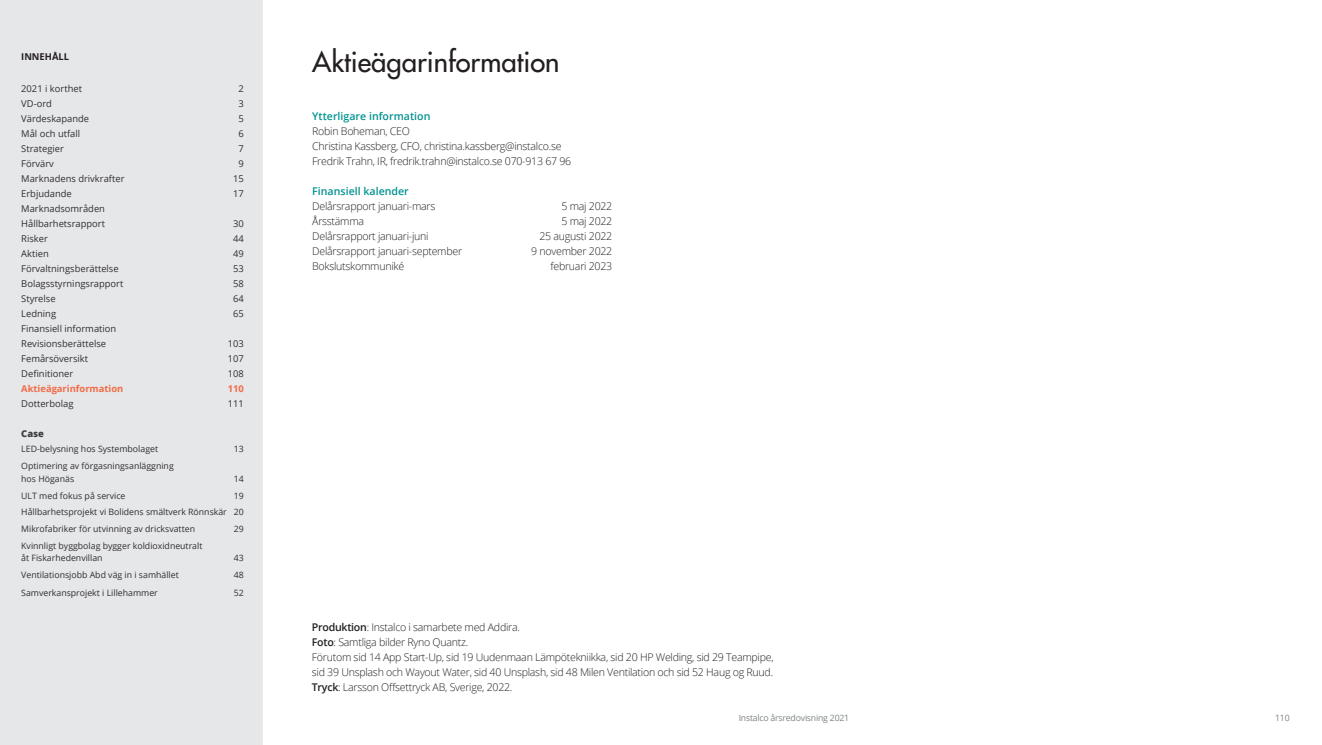
<style>
.page{position:relative;width:1322px;height:745px;background:#fff}
.page>*{position:absolute;margin:0;border:0;box-sizing:border-box;transform-origin:0 0}
.t1{font:500 27.5px "Futura Std";color:#231f20}
.t2{font:300 10.62px/15px "Open Sans";letter-spacing:-.025em;color:#231f20}
.t3{font:600 10.62px "Open Sans";color:#009390}
.t4{font:9.38px/15px "Open Sans";color:#312f30}
.t5{font:700 9.38px "Open Sans";color:#f26b46}
.t6{font:700 9.38px "Open Sans";color:#231f20}
.t7{font:800 9.38px "Open Sans";color:#3e3e3f}
.t8{font:8.75px/12.5px "Open Sans";color:#312f30}
.t9{font:8.75px "Open Sans";letter-spacing:-.025em;color:#7f8487}
.s1{font-weight:600}
</style>
<div class="page">
<div style="left:0;top:0;width:263px;height:744px;background:#e6e7e9"></div>
<p class="t6" style="left:21px;top:50px;width:49px">INNEHÅLL</p>
<p class="t4" style="left:21px;top:81px;width:62px">2021 i korthet</p>
<p class="t4" style="left:238px;top:81px;width:7px">2</p>
<p class="t4" style="left:21px;top:96px;width:32px">VD-ord</p>
<p class="t4" style="left:238px;top:96px;width:7px">3</p>
<p class="t4" style="left:21px;top:111px;width:69px">Värdeskapande</p>
<p class="t4" style="left:238px;top:111px;width:7px">5</p>
<p class="t4" style="left:21px;top:126px;width:61px">Mål och utfall</p>
<p class="t4" style="left:238px;top:126px;width:7px">6</p>
<p class="t4" style="left:21px;top:141px;width:44px">Strategier</p>
<p class="t4" style="left:238px;top:141px;width:7px">7</p>
<p class="t4" style="left:21px;top:156px;width:34px">Förvärv</p>
<p class="t4" style="left:238px;top:156px;width:7px">9</p>
<p class="t4" style="left:21px;top:171px;width:105px">Marknadens drivkrafter</p>
<p class="t4" style="left:233px;top:171px;width:12px">15</p>
<p class="t4" style="left:21px;top:186px;width:52px">Erbjudande</p>
<p class="t4" style="left:233px;top:186px;width:12px">17</p>
<p class="t4" style="left:21px;top:201px;width:85px">Marknadsområden<br>Hållbarhetsrapport</p>
<p class="t4" style="left:233px;top:216px;width:12px">30</p>
<p class="t4" style="left:21px;top:231px;width:28px">Risker</p>
<p class="t4" style="left:233px;top:231px;width:12px">44</p>
<p class="t4" style="left:21px;top:246px;width:29px">Aktien</p>
<p class="t4" style="left:233px;top:246px;width:12px">49</p>
<p class="t4" style="left:21px;top:261px;width:99px">Förvaltningsberättelse</p>
<p class="t4" style="left:233px;top:261px;width:12px">53</p>
<p class="t4" style="left:21px;top:276px;width:104px">Bolagsstyrningsrapport</p>
<p class="t4" style="left:233px;top:276px;width:12px">58</p>
<p class="t4" style="left:21px;top:291px;width:36px">Styrelse</p>
<p class="t4" style="left:233px;top:291px;width:12px">64</p>
<p class="t4" style="left:21px;top:306px;width:36px">Ledning</p>
<p class="t4" style="left:233px;top:306px;width:12px">65</p>
<p class="t4" style="left:21px;top:321px;width:97px">Finansiell information<br>Revisionsberättelse</p>
<p class="t4" style="left:228px;top:336px;width:18px">103</p>
<p class="t4" style="left:21px;top:351px;width:68px">Femårsöversikt</p>
<p class="t4" style="left:228px;top:351px;width:18px">107</p>
<p class="t4" style="left:21px;top:366px;width:53px">Definitioner</p>
<p class="t4" style="left:228px;top:366px;width:18px">108</p>
<p class="t5" style="left:21px;top:382px;width:104px">Aktieägarinformation</p>
<p class="t5" style="left:228px;top:382px;width:18px">110</p>
<p class="t4" style="left:21px;top:396px;width:54px">Dotterbolag</p>
<p class="t4" style="left:228px;top:396px;width:18px">111</p>
<p class="t7" style="left:21px;top:426px;width:24px">Case</p>
<p class="t8" style="left:21px;top:442px;width:138px">LED-belysning hos Systembolaget</p>
<p class="t8" style="left:234px;top:442px;width:12px">13</p>
<p class="t8" style="left:21px;top:459px;width:154px">Optimering av förgasningsanläggning hos Höganäs</p>
<p class="t8" style="left:234px;top:472px;width:12px">14</p>
<p class="t8" style="left:21px;top:488px;width:106px">ULT med fokus på service</p>
<p class="t8" style="left:21px;top:486px;width:224px;line-height:16.8px;text-align:justify;text-indent:212px">19<br>Hållbarhetsprojekt vi Bolidens smältverk Rönnskär 20<br>Mikrofabriker för utvinning av dricksvatten</p>
<p class="t8" style="left:234px;top:522px;width:12px">29</p>
<p class="t8" style="left:21px;top:539px;width:183px">Kvinnligt byggbolag bygger koldioxidneutralt åt Fiskarhedenvillan</p>
<p class="t8" style="left:234px;top:551px;width:12px">43</p>
<p class="t8" style="left:21px;top:568px;width:159px">Ventilationsjobb Abd väg in i samhället</p>
<p class="t8" style="left:234px;top:568px;width:12px">48</p>
<p class="t8" style="left:21px;top:585px;width:138px">Samverkansprojekt i Lillehammer</p>
<p class="t8" style="left:234px;top:585px;width:12px">52</p>
<h1 class="t1" style="left:312px;top:45px;width:249px">Aktieägarinformation</h1>
<p class="t3" style="left:312px;top:109px;width:120px">Ytterligare information</p>
<p class="t2" style="left:312px;top:123px;width:261px">Robin Boheman, CEO<br>Christina Kassberg, CFO, christina.kassberg@instalco.se<br>Fredrik Trahn, IR, fredrik.trahn@instalco.se 070-913 67 96</p>
<p class="t3" style="left:312px;top:184px;width:98px">Finansiell kalender</p>
<p class="t2" style="left:312px;top:198px;width:125px">Delårsrapport januari-mars</p>
<p class="t2" style="left:561px;top:198px;width:52px">5 maj 2022</p>
<p class="t2" style="left:312px;top:213px;width:53px">Årsstämma</p>
<p class="t2" style="left:561px;top:213px;width:52px">5 maj 2022</p>
<p class="t2" style="left:312px;top:228px;width:118px">Delårsrapport januari-juni</p>
<p class="t2" style="left:539px;top:228px;width:74px">25 augusti 2022</p>
<p class="t2" style="left:312px;top:243px;width:151px">Delårsrapport januari-september</p>
<p class="t2" style="left:531px;top:243px;width:83px">9 november 2022</p>
<p class="t2" style="left:312px;top:258px;width:93px">Bokslutskommuniké</p>
<p class="t2" style="left:550px;top:258px;width:63px">februari 2023</p>
<p class="t2" style="left:312px;top:618px;width:463px"><span class="s1">Produktion</span>: Instalco i samarbete med Addira.<br><span class="s1">Foto</span>: Samtliga bilder Ryno Quantz.<br>Förutom sid 14 App Start-Up, sid 19 Uudenmaan Lämpötekniikka, sid 20 HP Welding, sid 29 Teampipe, sid 39 Unsplash och Wayout Water, sid 40 Unsplash, sid 48 Milen Ventilation och sid 52 Haug og Ruud.<br><span class="s1">Tryck</span>: Larsson Offsettryck AB, Sverige, 2022.</p>
<p class="t9" style="left:739px;top:711px;width:112px">Instalco årsredovisning 2021</p>
<p class="t9" style="left:1275px;top:711px;width:16px">110</p>
</div>
